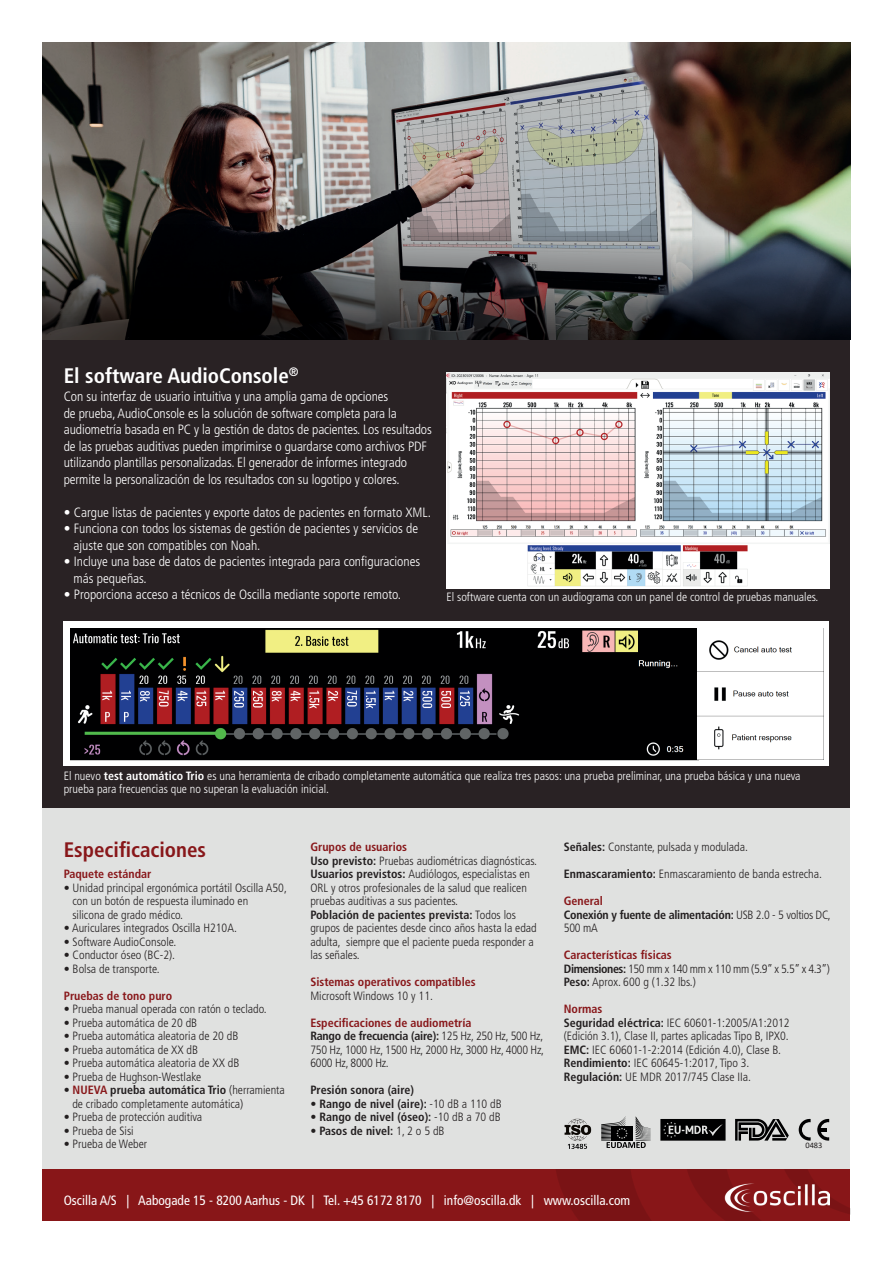
<style>
.page{position:relative;width:893px;height:1263px;background:#fff}
.page>*{position:absolute;margin:0;border:0;box-sizing:border-box;transform-origin:0 0}
.t1{font:700 condensed 21px "Frutiger LT Std";color:#fff}
.t2{font:700 condensed 21px "Frutiger LT Std";color:#88171a}
.t3{font:300 condensed 13.5px/16.5px "Frutiger LT Std";letter-spacing:-.005em;color:#fff}
.t4{font:condensed 13.5px "Frutiger LT Std";color:#fff}
.t5{font:300 condensed 12px/13.5px "Frutiger LT Std";color:#231f20}
.t6{font:300 condensed 12px/13.5px "Frutiger LT Std";color:#fff}
.t7{font:300 condensed 12px/13.5px "Frutiger LT Std";letter-spacing:-.02em;color:#231f20}
.t8{font:700 condensed 12px "Frutiger LT Std";color:#231f20}
.t9{font:700 condensed 12px "Frutiger LT Std";color:#88171a}
.t10{font:700 condensed 12px/13.5px "Frutiger LT Std";letter-spacing:-.02em;color:#231f20}
.t11{font:8.4px "Calibri";color:#231f20}
.t12{font:5.7px "Frutiger LT Std";color:#000001}
.s1{font-weight:700}
.s2{font-weight:700;color:#88171a}
.s3{font-weight:300}
.s4{color:#88171a}
</style>
<div class="page">
<div style="left:43px;top:795px;width:807px;height:382px;background:#e0e1e0"></div>
<div style="left:43px;top:334px;width:807px;height:474px;background:#292224"></div>
<img style="left:43px;top:43px;width:807px;height:296px">
<img style="left:446px;top:373px;width:383px;height:215px">
<div style="left:64px;top:621px;width:765px;height:145px;background:#fff"></div>
<img style="left:70px;top:628px;width:754px;height:132px">
<div style="left:43px;top:1169px;width:807px;height:51px;background:#881618"></div>
<svg style="left:556px;top:1169px;width:294px;height:51px"></svg>
<svg style="left:735px;top:1119px;width:54px;height:21px"></svg>
<svg style="left:660px;top:1119px;width:65px;height:21px"></svg>
<svg style="left:601px;top:1116px;width:50px;height:32px"></svg>
<img style="left:564px;top:1118px;width:27px;height:31px">
<svg style="left:799px;top:1119px;width:12px;height:22px"></svg>
<svg style="left:817px;top:1119px;width:12px;height:22px"></svg>
<img style="left:724px;top:1182px;width:105px;height:29px">
<h1 class="t1" style="left:64px;top:364px;width:236px">El software AudioConsole<sup>®</sup></h1>
<p class="t3" style="left:64px;top:389px;width:369px">Con su interfaz de usuario intuitiva y una amplia gama de opciones<br>de prueba, AudioConsole es la solución de software completa para la audiometría basada en PC y la gestión de datos de pacientes. Los resultados de las pruebas auditivas pueden imprimirse o guardarse como archivos PDF utilizando plantillas personalizadas. El generador de informes integrado permite la personalización de los resultados con su logotipo y colores.</p>
<p class="t3" style="left:64px;top:504px;width:369px">• Cargue listas de pacientes y exporte datos de pacientes en formato XML.</p>
<p class="t3" style="left:73px;top:521px;width:346px;text-indent:-10px">• Funciona con todos los sistemas de gestión de pacientes y servicios de ajuste que son compatibles con Noah.</p>
<p class="t3" style="left:73px;top:554px;width:348px;text-indent:-10px">• Incluye una base de datos de pacientes integrada para configuraciones más pequeñas.</p>
<p class="t3" style="left:64px;top:587px;width:339px">• Proporciona acceso a técnicos de Oscilla mediante soporte remoto.</p>
<p class="t6" style="left:446px;top:590px;width:373px">El software cuenta con un audiograma con un panel de control de pruebas manuales.</p>
<p class="t6" style="left:64px;top:769px;width:738px">El nuevo <span class="s1">test automático Trio</span> es una herramienta de cribado completamente automática que realiza tres pasos: una prueba preliminar, una prueba básica y una nueva prueba para frecuencias que no superan la evaluación inicial.</p>
<h1 class="t2" style="left:64px;top:837px;width:144px">Especificaciones</h1>
<p class="t9" style="left:64px;top:867px;width:89px">Paquete estándar</p>
<p class="t5" style="left:72px;top:881px;width:216px;text-indent:-9px">• Unidad principal ergonómica portátil Oscilla A50, con un botón de respuesta iluminado en<br>silicona de grado médico.</p>
<p class="t5" style="left:64px;top:921px;width:175px">• Auriculares integrados Oscilla H210A.</p>
<p class="t5" style="left:64px;top:935px;width:114px">• Software AudioConsole.</p>
<p class="t5" style="left:64px;top:948px;width:113px">• Conductor óseo (BC-2).</p>
<p class="t5" style="left:64px;top:962px;width:97px">• Bolsa de transporte.</p>
<p class="t9" style="left:64px;top:988px;width:110px">Pruebas de tono puro</p>
<p class="t5" style="left:64px;top:1002px;width:204px">• Prueba manual operada con ratón o teclado.</p>
<p class="t5" style="left:64px;top:1016px;width:135px">• Prueba automática de 20 dB</p>
<p class="t5" style="left:64px;top:1029px;width:176px">• Prueba automática aleatoria de 20 dB</p>
<p class="t5" style="left:64px;top:1043px;width:136px">• Prueba automática de XX dB</p>
<p class="t5" style="left:64px;top:1056px;width:177px">• Prueba automática aleatoria de XX dB</p>
<p class="t5" style="left:64px;top:1070px;width:139px">• Prueba de Hughson-Westlake</p>
<p class="t5" style="left:72px;top:1083px;width:214px;text-indent:-9px">• <span class="s2">NUEVA</span> <span class="s1">prueba automática Trio</span> (herramienta de cribado completamente automática)</p>
<p class="t5" style="left:64px;top:1110px;width:140px">• Prueba de protección auditiva</p>
<p class="t5" style="left:64px;top:1124px;width:71px">• Prueba de Sisi</p>
<p class="t5" style="left:64px;top:1137px;width:85px">• Prueba de Weber</p>
<p class="t5" style="left:310px;top:840px;width:228px"><span class="s2">Grupos de usuarios<br></span><span class="s1">Uso previsto:</span> Pruebas audiométricas diagnósticas.<br><span class="s1">Usuarios previstos:</span> Audiólogos, especialistas en ORL y otros profesionales de la salud que realicen pruebas auditivas a sus pacientes.<br><span class="s1">Población de pacientes prevista:</span> Todos los grupos de pacientes desde cinco años hasta la edad adulta, siempre que el paciente pueda responder a las señales.</p>
<p class="t9" style="left:310px;top:975px;width:167px">Sistemas operativos compatibles</p>
<p class="t5" style="left:310px;top:989px;width:124px">Microsoft Windows 10 y 11.</p>
<p class="t7" style="left:310px;top:1016px;width:235px"><span class="s2">Especificaciones de audiometría<br></span><span class="s1">Rango de frecuencia (aire):</span> 125 Hz, 250 Hz, 500 Hz, 750 Hz, 1000 Hz, 1500 Hz, 2000 Hz, 3000 Hz, 4000 Hz, 6000 Hz, 8000 Hz.</p>
<p class="t8" style="left:310px;top:1083px;width:105px">Presión sonora (aire)</p>
<p class="t8" style="left:310px;top:1096px;width:193px"><span class="s3">•</span> Rango de nivel (aire): <span class="s3">-10 dB a 110 dB</span></p>
<p class="t8" style="left:310px;top:1110px;width:192px"><span class="s3">•</span> Rango de nivel (óseo): <span class="s3">-10 dB a 70 dB</span></p>
<p class="t8" style="left:310px;top:1123px;width:136px"><span class="s3">•</span> Pasos de nivel: <span class="s3">1, 2 o 5 dB</span></p>
<p class="t5" style="left:564px;top:840px;width:186px"><span class="s1">Señales:</span> Constante, pulsada y modulada.</p>
<p class="t5" style="left:564px;top:867px;width:260px"><span class="s1">Enmascaramiento:</span> Enmascaramiento de banda estrecha.</p>
<p class="t10" style="left:564px;top:894px;width:268px"><span class="s4">General<br></span>Conexión y fuente de alimentación: <span class="s3">USB 2.0 - 5 voltios DC,<br>500 mA</span></p>
<p class="t7" style="left:564px;top:948px;width:268px"><span class="s2">Características físicas<br></span><span class="s1">Dimensiones:</span> 150 mm x 140 mm x 110 mm (5.9” x 5.5” x 4.3”)<br><span class="s1">Peso:</span> Aprox. 600 g (1.32 lbs.)</p>
<p class="t5" style="left:564px;top:1002px;width:227px"><span class="s2">Normas<br></span><span class="s1">Seguridad eléctrica:</span> IEC 60601-1:2005/A1:2012 (Edición 3.1), Clase II, partes aplicadas Tipo B, IPX0.<br><span class="s1">EMC:</span> IEC 60601-1-2:2014 (Edición 4.0), Clase B.<br><span class="s1">Rendimiento:</span> IEC 60645-1:2017, Tipo 3.<br><span class="s1">Regulación:</span> UE MDR 2017/745 Clase IIa.</p>
<p class="t11" style="left:805px;top:1139px;width:19px">0483</p>
<p class="t12" style="left:808px;top:1142px;width:15px">0483</p>
<p class="t4" style="left:64px;top:1192px;width:568px">Oscilla A/S | Aabogade 15 - 8200 Aarhus - DK | Tel. +45 6172 8170 | info@oscilla.dk | www.oscilla.com</p>
</div>
